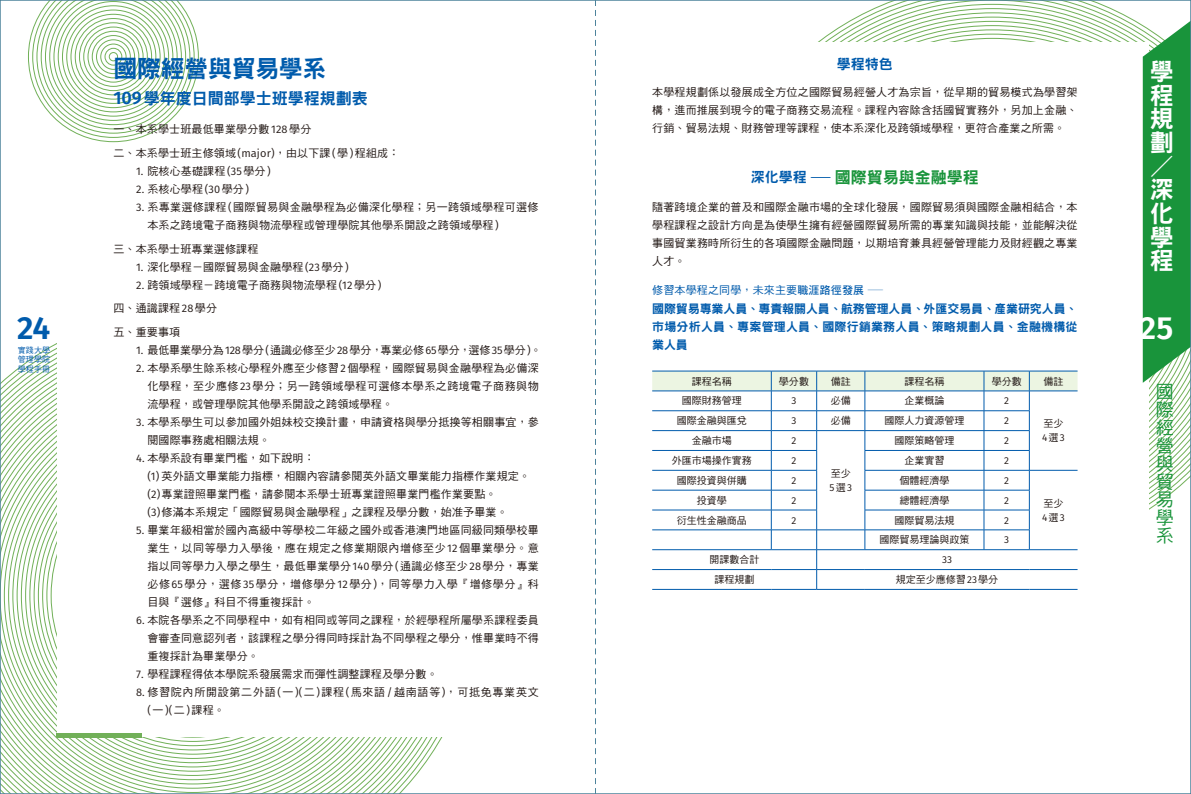
<style>
.page{position:relative;width:1191px;height:794px;background:#fff}
.page>*{position:absolute;margin:0;border:0;box-sizing:border-box;transform-origin:0 0}
.t1{font:600 32px "Fira Sans";color:#005bac}
.t2{font:600 32px "Fira Sans";color:#fff}
.t3{font:24px/23.6px "DF Hei Std W9";color:#fff;text-align:justify}
.t4{font:24px "DF Hei Std W9";letter-spacing:-.015em;color:#005bac}
.t5{font:18px/18px "DF Hei Std W5";color:#19943b;text-align:justify}
.t6{font:16px "DF Hei Std W9";color:#005bac}
.t7{font:16px "DF Hei Std W9";color:#19943b}
.t8{font:14px "DF Hei Std W9";color:#005bac}
.t9{font:12px/18px "DF Hei Std W9";letter-spacing:.015em;color:#005bac;text-align:justify}
.t10{font:11px/18px "DF Hei Std W5";letter-spacing:.015em;color:#231916;text-align:justify}
.t11{font:11px/18px "DF Hei Std W5";letter-spacing:.065em;color:#231916}
.t12{font:11px "DF Hei Std W5";letter-spacing:-.01em;color:#231916}
.t13{font:11px "DF Hei Std W5";letter-spacing:.015em;color:#005bac}
.t14{font:10px/14px "DF Hei Std W5";color:#231916}
.t15{font:10px "Fira Sans";color:#231916}
.t16{font:8px/9.6px "DF Hei Std W5";letter-spacing:.025em;color:#005bac;text-align:justify}
.s1{font-family:"DF Hei Std W7"}
.s2{font-family:"Fira Sans"}
.s3{font-family:"Fira Sans";font-weight:600;font-size:18px}
.s4{font-family:"DF Hei Std W3"}
</style>
<div class="page">
<svg style="left:2px;top:343px;width:441px;height:449px"></svg>
<svg style="left:818px;top:2px;width:371px;height:508px"></svg>
<div style="left:57px;top:43px;width:1091px;height:694px;background:#fff"></div>
<svg style="left:1142px;top:14px;width:47px;height:369px;background:#34a052"></svg>
<div style="left:57px;top:732px;width:85px;height:5px;background:#71b058"></div>
<svg style="left:28px;top:2px;width:170px;height:140px"></svg>
<svg style="left:652px;top:371px;width:425px;height:218px"></svg>
<hr style="left:865px;top:569px;width:119px;height:1px;background:#005bac">
<hr style="left:984px;top:569px;width:45px;height:1px;background:#005bac">
<hr style="left:1029px;top:569px;width:48px;height:1px;background:#005bac">
<hr style="left:652px;top:589px;width:119px;height:1px;background:#005bac">
<hr style="left:771px;top:589px;width:45px;height:1px;background:#005bac">
<hr style="left:816px;top:589px;width:49px;height:1px;background:#005bac">
<hr style="left:865px;top:589px;width:119px;height:1px;background:#005bac">
<hr style="left:984px;top:589px;width:45px;height:1px;background:#005bac">
<hr style="left:1029px;top:589px;width:48px;height:1px;background:#005bac">
<svg style="left:595px;top:0;width:1px;height:794px"></svg>
<p class="t8" style="left:837px;top:56px;width:57px">學程特色</p>
<p class="t10" style="left:652px;top:82px;width:427px">本學程規劃係以發展成全方位之國際貿易經營人才為宗旨，從早期的貿易模式為學習架構，進而推展到現今的電子商務交易流程。課程內容除含括國貿實務外，另加上金融、行銷、貿易法規、財務管理等課程，使本系深化及跨領域學程，更符合產業之所需。</p>
<p class="t8" style="left:751px;top:170px;width:85px">深化學程<sup>－</sup></p>
<p class="t7" style="left:835px;top:169px;width:145px">國際貿易與金融學程</p>
<p class="t10" style="left:652px;top:198px;width:427px">隨著跨境企業的普及和國際金融市場的全球化發展，國際貿易須與國際金融相結合，本學程課程之設計方向是為使學生擁有經營國際貿易所需的專業知識與技能，並能解決從事國貿業務時所衍生的各項國際金融問題，以期培育兼具經營管理能力及財經觀之專業人才。</p>
<p class="t13" style="left:652px;top:284px;width:236px">修習本學程之同學，未來主要<span class="s1">職涯路徑發展</span><sup>－</sup></p>
<p class="t9" style="left:652px;top:300px;width:427px">國際貿易專業人員、專責報關人員、航務管理人員、外匯交易員、產業研究人員、市場分析人員、專案管理人員、國際行銷業務人員、策略規劃人員、金融機構從業人員</p>
<p class="t14" style="left:691px;top:374px;width:41px">課程名稱</p>
<p class="t14" style="left:779px;top:374px;width:31px">學分數</p>
<p class="t14" style="left:830px;top:374px;width:21px">備註</p>
<p class="t14" style="left:904px;top:374px;width:41px">課程名稱</p>
<p class="t14" style="left:991px;top:374px;width:31px">學分數</p>
<p class="t14" style="left:1043px;top:374px;width:21px">備註</p>
<p class="t14" style="left:681px;top:394px;width:61px">國際財務管理</p>
<p class="t15" style="left:791px;top:393px;width:6px">3</p>
<p class="t14" style="left:830px;top:394px;width:21px">必備</p>
<p class="t14" style="left:904px;top:394px;width:41px">企業概論</p>
<p class="t15" style="left:1004px;top:393px;width:6px">2</p>
<p class="t14" style="left:1042px;top:416px;width:24px">至少<br><span class="s2">4</span>選<span class="s2">3</span></p>
<p class="t4" style="left:113px;top:56px;width:215px">國際經營與貿易學系</p>
<p class="t6" style="left:113px;top:89px;width:256px"><span class="s3">109</span>學年度日間部學士班學程規劃表</p>
<p class="t10" style="left:113px;top:120px;width:199px">一、本系學士班最低畢業學分數<span class="s2">128</span>學分</p>
<p class="t10" style="left:113px;top:144px;width:287px">二、本系學士班主修領域<span class="s2">(major)</span>，由以下課<span class="s2">(</span>學<span class="s2">)</span>程組成：</p>
<p class="t10" style="left:136px;top:162px;width:136px"><span class="s2">1.</span> 院核心基礎課程<span class="s2">(35</span>學分<span class="s2">)</span></p>
<p class="t10" style="left:136px;top:180px;width:114px"><span class="s2">2.</span> 系核心學程<span class="s2">(30</span>學分<span class="s2">)</span></p>
<p class="t10" style="left:147px;top:198px;width:393px;text-indent:-11px"><span class="s2">3.</span> 系專業選修課程<span class="s2">(</span>國際貿易與金融學程為必備深化學程；另一跨領域學程可選修本系之跨境電子商務與物流學程或管理學院其他學系開設之跨領域學程<span class="s2">)</span></p>
<p class="t10" style="left:113px;top:240px;width:146px">三、本系學士班專業選修課程</p>
<p class="t10" style="left:136px;top:258px;width:214px"><span class="s2">1.</span> 深化學程－國際貿易與金融學程<span class="s2">(23</span>學分<span class="s2">)</span></p>
<p class="t10" style="left:136px;top:276px;width:247px"><span class="s2">2.</span> 跨領域學程－跨境電子商務與物流學程<span class="s2">(12</span>學分<span class="s2">)</span></p>
<p class="t10" style="left:113px;top:299px;width:105px">四、通識課程<span class="s2">28</span>學分</p>
<p class="t10" style="left:113px;top:323px;width:68px">五、重要事項</p>
<p class="t12" style="left:136px;top:344px;width:407px"><span class="s2">1.</span> 最低畢業學分為<span class="s2">128</span>學分<span class="s2">(</span>通識必修至少<span class="s2">28</span>學分，專業必修<span class="s2">65</span>學分，選修<span class="s2">35</span>學分<span class="s2">)</span>。</p>
<p class="t10" style="left:147px;top:359px;width:393px;text-indent:-11px"><span class="s2">2.</span> 本學系學生除系核心學程外應至少修習<span class="s2">2</span>個學程，國際貿易與金融學程為必備深化學程，至少應修<span class="s2">23</span>學分；另一跨領域學程可選修本學系之跨境電子商務與物流學程，或管理學院其他學系開設之跨領域學程。</p>
<p class="t10" style="left:147px;top:413px;width:393px;text-indent:-11px"><span class="s2">3.</span> 本學系學生可以參加國外姐妹校交換計畫，申請資格與學分抵換等相關事宜，參閱國際事務處相關法規。</p>
<p class="t10" style="left:136px;top:449px;width:180px"><span class="s2">4.</span> 本學系設有畢業門檻，如下說明：</p>
<p class="t10" style="left:147px;top:467px;width:384px"><span class="s2">(1)</span> 英外語文畢業能力指標，相關內容請參閱英外語文畢業能力指標作業規定。</p>
<p class="t10" style="left:147px;top:485px;width:350px"><span class="s2">(2)</span> 專業證照畢業門檻，請參閱本系學士班專業證照畢業門檻作業要點。</p>
<p class="t10" style="left:147px;top:503px;width:362px"><span class="s2">(3)</span> 修滿本系規定「國際貿易與金融學程」之課程及學分數，始准予畢業。</p>
<p class="t10" style="left:147px;top:521px;width:393px;text-indent:-11px"><span class="s2">5.</span> 畢業年級相當於國內高級中等學校二年級之國外或香港澳門地區同級同類學校畢業生，以同等學力入學後，應在規定之修業期限內增修至少<span class="s2">12</span>個畢業學分。意指以同等學力入學之學生，最低畢業學分<span class="s2">140</span>學分<span class="s2">(</span>通識必修至少<span class="s2">28</span>學分，專業必修<span class="s2">65</span>學分，選修<span class="s2">35</span>學分，增修學分<span class="s2">12</span>學分<span class="s2">)</span>，同等學力入學『增修學分』科目與『選修』科目不得重複採計。</p>
<p class="t10" style="left:147px;top:611px;width:393px;text-indent:-11px"><span class="s2">6.</span> 本院各學系之不同學程中，如有相同或等同之課程，於經學程所屬學系課程委員會審查同意認列者，該課程之學分得同時採計為不同學程之學分，惟畢業時不得重複採計為畢業學分。</p>
<p class="t10" style="left:136px;top:665px;width:303px"><span class="s2">7.</span> 學程課程得依本學院系發展需求而彈性調整課程及學分數。</p>
<p class="t11" style="left:147px;top:683px;width:393px;text-indent:-11px"><span class="s2">8.</span> 修習院內所開設第二外語<span class="s2">(</span>一<span class="s2">)(</span>二<span class="s2">)</span>課程<span class="s2">(</span>馬來語<span class="s2">/</span>越南語等<span class="s2">)</span>，可抵免專業英文<span class="s2">(</span>一<span class="s2">)(</span>二<span class="s2">)</span>課程。</p>
<p class="t3" style="left:1150px;top:59px;width:25px">學程規劃<span class="s4">／</span>深化學程</p>
<h1 class="t1" style="left:17px;top:301px;width:35px">24</h1>
<h1 class="t2" style="left:1140px;top:301px;width:35px">25</h1>
<p class="t16" style="left:18px;top:345px;width:34px">實踐大學管理學院學程手冊</p>
<p class="t5" style="left:1156px;top:382px;width:19px">國際經營與貿易學系</p>
<p class="t14" style="left:676px;top:413px;width:71px">國際金融與匯兌</p>
<p class="t15" style="left:791px;top:413px;width:6px">3</p>
<p class="t14" style="left:830px;top:413px;width:21px">必備</p>
<p class="t14" style="left:884px;top:413px;width:81px">國際人力資源管理</p>
<p class="t15" style="left:1004px;top:413px;width:6px">2</p>
<p class="t14" style="left:691px;top:433px;width:41px">金融市場</p>
<p class="t15" style="left:791px;top:433px;width:6px">2</p>
<p class="t14" style="left:829px;top:466px;width:24px">至少<br><span class="s2">5</span>選<span class="s2">3</span></p>
<p class="t14" style="left:894px;top:433px;width:61px">國際策略管理</p>
<p class="t15" style="left:1004px;top:433px;width:6px">2</p>
<p class="t14" style="left:671px;top:453px;width:81px">外匯市場操作實務</p>
<p class="t15" style="left:791px;top:453px;width:6px">2</p>
<p class="t14" style="left:904px;top:453px;width:41px">企業實習</p>
<p class="t15" style="left:1004px;top:453px;width:6px">2</p>
<p class="t14" style="left:676px;top:473px;width:71px">國際投資與併購</p>
<p class="t15" style="left:791px;top:473px;width:6px">2</p>
<p class="t14" style="left:899px;top:473px;width:51px">個體經濟學</p>
<p class="t15" style="left:1004px;top:473px;width:6px">2</p>
<p class="t14" style="left:696px;top:493px;width:31px">投資學</p>
<p class="t15" style="left:791px;top:493px;width:6px">2</p>
<p class="t14" style="left:899px;top:493px;width:51px">總體經濟學</p>
<p class="t15" style="left:1004px;top:493px;width:6px">2</p>
<p class="t14" style="left:676px;top:513px;width:71px">衍生性金融商品</p>
<p class="t15" style="left:791px;top:512px;width:6px">2</p>
<p class="t14" style="left:894px;top:513px;width:61px">國際貿易法規</p>
<p class="t15" style="left:1004px;top:512px;width:6px">2</p>
<p class="t14" style="left:879px;top:532px;width:91px">國際貿易理論與政策</p>
<p class="t15" style="left:1004px;top:532px;width:6px">3</p>
<p class="t14" style="left:709px;top:552px;width:51px">開課數合計</p>
<p class="t15" style="left:942px;top:552px;width:11px">33</p>
<p class="t14" style="left:714px;top:572px;width:41px">課程規劃</p>
<p class="t14" style="left:896px;top:572px;width:104px">規定至少應修習<span class="s2">23</span>學分</p>
<p class="t14" style="left:1042px;top:496px;width:24px">至少<br><span class="s2">4</span>選<span class="s2">3</span></p>
</div>
